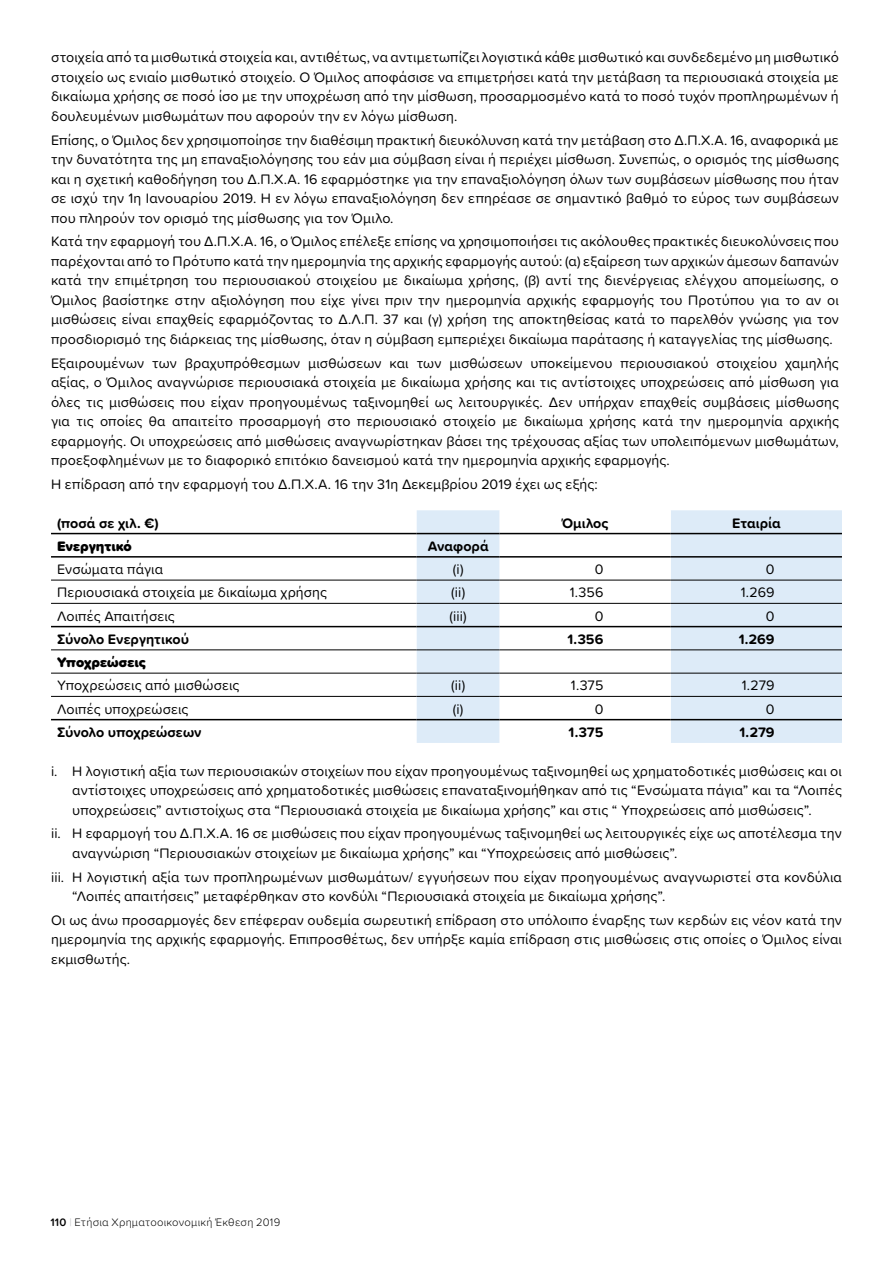
<style>
.page{position:relative;width:893px;height:1263px;background:#fff}
.page>*{position:absolute;margin:0;border:0;box-sizing:border-box;transform-origin:0 0}
.t1{font:14.25px/19.5px "Proxima Soft";letter-spacing:.01em;color:#000;text-align:justify}
.t2{font:700 14.25px "Proxima Soft";letter-spacing:.005em;color:#000}
.t3{font:900 14.25px "Proxima Soft";color:#000}
.t4{font:300 11.25px "Proxima Soft";letter-spacing:.02em;color:#000}
.s1{font-weight:600}
.s2{color:#bcbec0}
</style>
<div class="page">
<div style="left:417px;top:510px;width:425px;height:233px;background:#ddebf8"></div>
<svg style="left:500px;top:510px;width:171px;height:233px"></svg>
<hr style="left:51px;top:533px;width:366px;height:1px;background:#000">
<hr style="left:417px;top:533px;width:83px;height:1px;background:#000">
<hr style="left:500px;top:533px;width:171px;height:1px;background:#000">
<hr style="left:671px;top:533px;width:171px;height:1px;background:#000">
<hr style="left:51px;top:556px;width:366px;height:2px;background:#000">
<hr style="left:417px;top:556px;width:83px;height:2px;background:#000">
<hr style="left:500px;top:556px;width:171px;height:2px;background:#000">
<hr style="left:671px;top:556px;width:171px;height:2px;background:#000">
<hr style="left:51px;top:626px;width:366px;height:1px;background:#000">
<hr style="left:417px;top:626px;width:83px;height:1px;background:#000">
<hr style="left:500px;top:626px;width:171px;height:1px;background:#000">
<hr style="left:671px;top:626px;width:171px;height:1px;background:#000">
<hr style="left:51px;top:719px;width:366px;height:1px;background:#000">
<hr style="left:417px;top:719px;width:83px;height:1px;background:#000">
<hr style="left:500px;top:719px;width:171px;height:1px;background:#000">
<hr style="left:671px;top:719px;width:171px;height:1px;background:#000">
<hr style="left:51px;top:580px;width:366px;height:1px;background:#000">
<hr style="left:417px;top:580px;width:83px;height:1px;background:#000">
<hr style="left:500px;top:580px;width:171px;height:1px;background:#000">
<hr style="left:671px;top:580px;width:171px;height:1px;background:#000">
<hr style="left:51px;top:603px;width:366px;height:1px;background:#000">
<hr style="left:417px;top:603px;width:83px;height:1px;background:#000">
<hr style="left:500px;top:603px;width:171px;height:1px;background:#000">
<hr style="left:671px;top:603px;width:171px;height:1px;background:#000">
<hr style="left:51px;top:650px;width:366px;height:1px;background:#000">
<hr style="left:417px;top:650px;width:83px;height:1px;background:#000">
<hr style="left:500px;top:650px;width:171px;height:1px;background:#000">
<hr style="left:671px;top:650px;width:171px;height:1px;background:#000">
<hr style="left:51px;top:673px;width:366px;height:1px;background:#000">
<hr style="left:417px;top:673px;width:83px;height:1px;background:#000">
<hr style="left:500px;top:673px;width:171px;height:1px;background:#000">
<hr style="left:671px;top:673px;width:171px;height:1px;background:#000">
<hr style="left:51px;top:696px;width:366px;height:1px;background:#000">
<hr style="left:417px;top:696px;width:83px;height:1px;background:#000">
<hr style="left:500px;top:696px;width:171px;height:1px;background:#000">
<hr style="left:671px;top:696px;width:171px;height:1px;background:#000">
<p class="t1" style="left:51px;top:47px;width:789px">στοιχεία από τα μισθωτικά στοιχεία και, αντιθέτως, να αντιμετωπίζει λογιστικά κάθε μισθωτικό και συνδεδεμένο μη μισθωτικό στοιχείο ως ενιαίο μισθωτικό στοιχείο. Ο Όμιλος αποφάσισε να επιμετρήσει κατά την μετάβαση τα περιουσιακά στοιχεία με δικαίωμα χρήσης σε ποσό ίσο με την υποχρέωση από την μίσθωση, προσαρμοσμένο κατά το ποσό τυχόν προπληρωμένων ή δουλευμένων μισθωμάτων που αφορούν την εν λόγω μίσθωση.</p>
<p class="t1" style="left:51px;top:129px;width:789px">Επίσης, ο Όμιλος δεν χρησιμοποίησε την διαθέσιμη πρακτική διευκόλυνση κατά την μετάβαση στο Δ.Π.Χ.Α. 16, αναφορικά με την δυνατότητα της μη επαναξιολόγησης του εάν μια σύμβαση είναι ή περιέχει μίσθωση. Συνεπώς, ο ορισμός της μίσθωσης και η σχετική καθοδήγηση του Δ.Π.Χ.Α. 16 εφαρμόστηκε για την επαναξιολόγηση όλων των συμβάσεων μίσθωσης που ήταν σε ισχύ την 1η Ιανουαρίου 2019. Η εν λόγω επαναξιολόγηση δεν επηρέασε σε σημαντικό βαθμό το εύρος των συμβάσεων που πληρούν τον ορισμό της μίσθωσης για τον Όμιλο.</p>
<p class="t1" style="left:51px;top:231px;width:789px">Κατά την εφαρμογή του Δ.Π.Χ.Α. 16, ο Όμιλος επέλεξε επίσης να χρησιμοποιήσει τις ακόλουθες πρακτικές διευκολύνσεις που παρέχονται από το Πρότυπο κατά την ημερομηνία της αρχικής εφαρμογής αυτού: (α) εξαίρεση των αρχικών άμεσων δαπανών κατά την επιμέτρηση του περιουσιακού στοιχείου με δικαίωμα χρήσης, (β) αντί της διενέργειας ελέγχου απομείωσης, ο Όμιλος βασίστηκε στην αξιολόγηση που είχε γίνει πριν την ημερομηνία αρχικής εφαρμογής του Προτύπου για το αν οι μισθώσεις είναι επαχθείς εφαρμόζοντας το Δ.Λ.Π. 37 και (γ) χρήση της αποκτηθείσας κατά το παρελθόν γνώσης για τον προσδιορισμό της διάρκειας της μίσθωσης, όταν η σύμβαση εμπεριέχει δικαίωμα παράτασης ή καταγγελίας της μίσθωσης.</p>
<p class="t1" style="left:51px;top:352px;width:789px">Εξαιρουμένων των βραχυπρόθεσμων μισθώσεων και των μισθώσεων υποκείμενου περιουσιακού στοιχείου χαμηλής αξίας, ο Όμιλος αναγνώρισε περιουσιακά στοιχεία με δικαίωμα χρήσης και τις αντίστοιχες υποχρεώσεις από μίσθωση για όλες τις μισθώσεις που είχαν προηγουμένως ταξινομηθεί ως λειτουργικές. Δεν υπήρχαν επαχθείς συμβάσεις μίσθωσης για τις οποίες θα απαιτείτο προσαρμογή στο περιουσιακό στοιχείο με δικαίωμα χρήσης κατά την ημερομηνία αρχικής εφαρμογής. Οι υποχρεώσεις από μισθώσεις αναγνωρίστηκαν βάσει της τρέχουσας αξίας των υπολειπόμενων μισθωμάτων, προεξοφλημένων με το διαφορικό επιτόκιο δανεισμού κατά την ημερομηνία αρχικής εφαρμογής.</p>
<p class="t1" style="left:51px;top:473px;width:548px">Η επίδραση από την εφαρμογή του Δ.Π.Χ.Α. 16 την 31η Δεκεμβρίου 2019 έχει ως εξής:</p>
<p class="t2" style="left:57px;top:512px;width:103px">(ποσά σε χιλ. €)</p>
<p class="t2" style="left:562px;top:512px;width:48px">Όμιλος</p>
<p class="t2" style="left:732px;top:512px;width:50px">Εταιρία</p>
<p class="t3" style="left:57px;top:535px;width:76px">Ενεργητικό</p>
<p class="t2" style="left:428px;top:535px;width:62px">Αναφορά</p>
<p class="t1" style="left:57px;top:559px;width:108px">Ενσώματα πάγια</p>
<p class="t1" style="left:453px;top:559px;width:12px">(i)</p>
<p class="t1" style="left:595px;top:559px;width:10px">0</p>
<p class="t1" style="left:766px;top:559px;width:10px">0</p>
<p class="t1" style="left:57px;top:582px;width:271px">Περιουσιακά στοιχεία με δικαίωμα χρήσης</p>
<p class="t1" style="left:451px;top:582px;width:16px">(ii)</p>
<p class="t1" style="left:570px;top:582px;width:35px">1.356</p>
<p class="t1" style="left:741px;top:582px;width:35px">1.269</p>
<p class="t1" style="left:57px;top:605px;width:119px">Λοιπές Απαιτήσεις</p>
<p class="t1" style="left:449px;top:605px;width:19px">(iii)</p>
<p class="t1" style="left:595px;top:605px;width:10px">0</p>
<p class="t1" style="left:766px;top:605px;width:10px">0</p>
<p class="t2" style="left:57px;top:628px;width:133px">Σύνολο Ενεργητικού</p>
<p class="t2" style="left:568px;top:628px;width:37px">1.356</p>
<p class="t2" style="left:739px;top:628px;width:37px">1.269</p>
<p class="t3" style="left:57px;top:651px;width:90px">Υποχρεώσεις</p>
<p class="t1" style="left:57px;top:675px;width:184px">Υποχρεώσεις από μισθώσεις</p>
<p class="t1" style="left:451px;top:675px;width:16px">(ii)</p>
<p class="t1" style="left:571px;top:675px;width:34px">1.375</p>
<p class="t1" style="left:742px;top:675px;width:34px">1.279</p>
<p class="t1" style="left:57px;top:698px;width:133px">Λοιπές υποχρεώσεις</p>
<p class="t1" style="left:453px;top:698px;width:12px">(i)</p>
<p class="t1" style="left:595px;top:698px;width:10px">0</p>
<p class="t1" style="left:766px;top:698px;width:10px">0</p>
<p class="t2" style="left:57px;top:721px;width:146px">Σύνολο υποχρεώσεων</p>
<p class="t2" style="left:569px;top:721px;width:36px">1.375</p>
<p class="t2" style="left:739px;top:721px;width:37px">1.279</p>
<p class="t1" style="left:72px;top:760px;width:771px;text-indent:-21px">i. Η λογιστική αξία των περιουσιακών στοιχείων που είχαν προηγουμένως ταξινομηθεί ως χρηματοδοτικές μισθώσεις και οι αντίστοιχες υποχρεώσεις από χρηματοδοτικές μισθώσεις επαναταξινομήθηκαν από τις “Ενσώματα πάγια” και τα “Λοιπές υποχρεώσεις” αντιστοίχως στα “Περιουσιακά στοιχεία με δικαίωμα χρήσης” και στις “ Υποχρεώσεις από μισθώσεις”.</p>
<p class="t1" style="left:72px;top:823px;width:771px;text-indent:-21px">ii. Η εφαρμογή του Δ.Π.Χ.Α. 16 σε μισθώσεις που είχαν προηγουμένως ταξινομηθεί ως λειτουργικές είχε ως αποτέλεσμα την αναγνώριση “Περιουσιακών στοιχείων με δικαίωμα χρήσης” και “Υποχρεώσεις από μισθώσεις”.</p>
<p class="t1" style="left:72px;top:866px;width:771px;text-indent:-21px">iii. Η λογιστική αξία των προπληρωμένων μισθωμάτων/ εγγυήσεων που είχαν προηγουμένως αναγνωριστεί στα κονδύλια “Λοιπές απαιτήσεις” μεταφέρθηκαν στο κονδύλι “Περιουσιακά στοιχεία με δικαίωμα χρήσης”.</p>
<p class="t1" style="left:51px;top:910px;width:792px">Οι ως άνω προσαρμογές δεν επέφεραν ουδεμία σωρευτική επίδραση στο υπόλοιπο έναρξης των κερδών εις νέον κατά την ημερομηνία της αρχικής εφαρμογής. Επιπροσθέτως, δεν υπήρξε καμία επίδραση στις μισθώσεις στις οποίες ο Όμιλος είναι εκμισθωτής.</p>
<p class="t4" style="left:51px;top:1213px;width:231px"><span class="s1">110</span> <span class="s2">|</span> Ετήσια Χρηματοοικονομική Έκθεση 2019</p>
</div>
